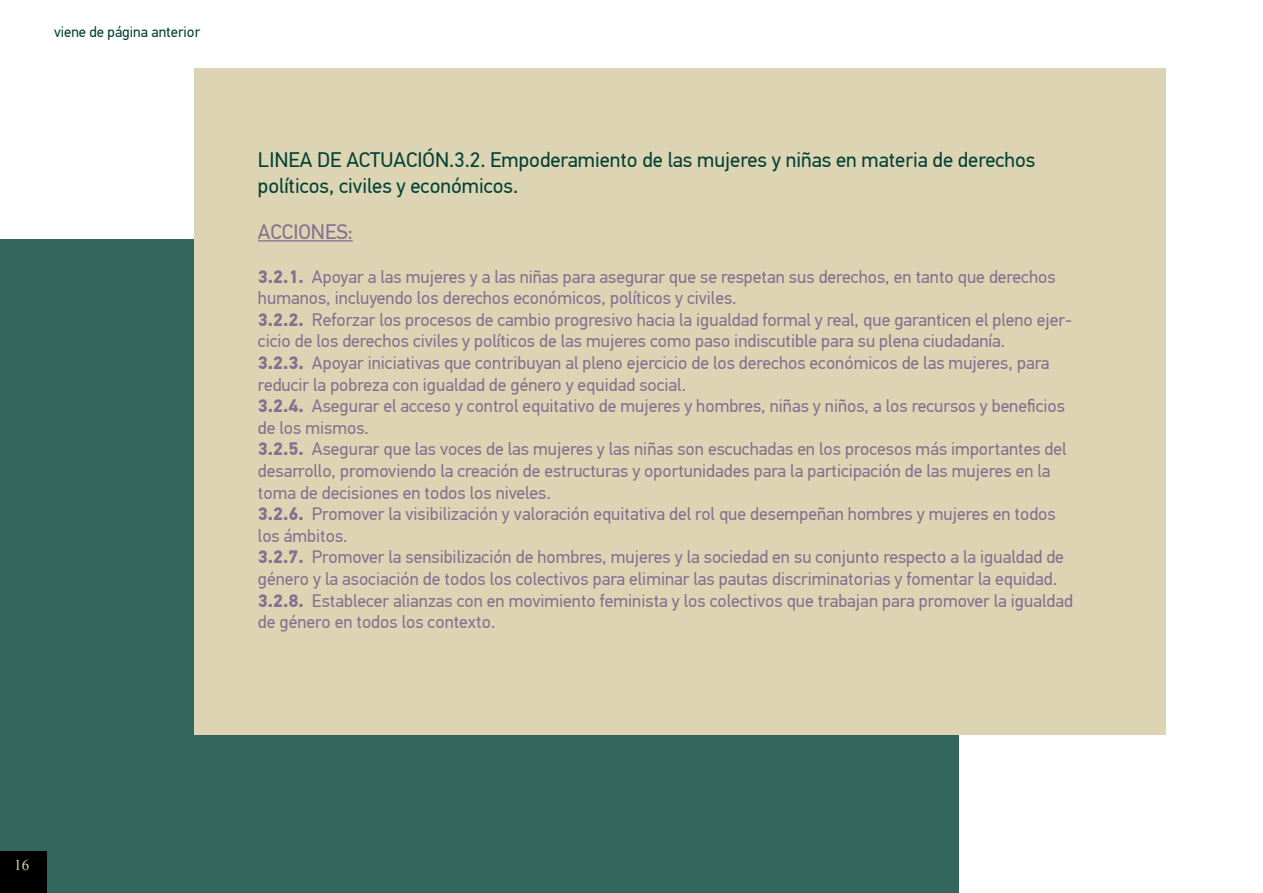
<style>
.page{position:relative;width:1263px;height:893px;background:#fff}
.page>*{position:absolute;margin:0;border:0;box-sizing:border-box;transform-origin:0 0}
.t1{font:21px/25.2px "PF Din Text Pro";color:#004034}
.t2{font:21px "PF Din Text Pro";color:#876e90}
.t3{font:18px/21.6px "PF Din Text Pro";color:#876e90}
.t4{font:15px "PF Din Text Pro";color:#004034}
.t5{font:15px "Times New Roman";color:#dcd4b2}
.s1{font-weight:700}
</style>
<div class="page">
<div style="left:0;top:240px;width:958px;height:653px;background:#33665c"></div>
<div style="left:194px;top:68px;width:971px;height:666px;background:#dcd4b2"></div>
<hr style="left:258px;top:240px;width:95px;height:2px;background:#876e90">
<div style="left:0;top:851px;width:46px;height:42px;background:#000"></div>
<p class="t4" style="left:54px;top:23px;width:148px">viene de página anterior</p>
<p class="t1" style="left:258px;top:148px;width:779px">LINEA DE ACTUACIÓN.3.2. Empoderamiento de las mujeres y niñas en materia de derechos políticos, civiles y económicos.</p>
<p class="t2" style="left:258px;top:220px;width:96px">ACCIONES:</p>
<p class="t3" style="left:258px;top:266px;width:816px"><span class="s1">3.2.1.</span> Apoyar a las mujeres y a las niñas para asegurar que se respetan sus derechos, en tanto que derechos humanos, incluyendo los derechos económicos, políticos y civiles.<br><span class="s1">3.2.2.</span> Reforzar los procesos de cambio progresivo hacia la igualdad formal y real, que garanticen el pleno ejer&shy;cicio de los derechos civiles y políticos de las mujeres como paso indiscutible para su plena ciudadanía.<br><span class="s1">3.2.3.</span> Apoyar iniciativas que contribuyan al pleno ejercicio de los derechos económicos de las mujeres, para reducir la pobreza con igualdad de género y equidad social.<br><span class="s1">3.2.4.</span> Asegurar el acceso y control equitativo de mujeres y hombres, niñas y niños, a los recursos y beneficios de los mismos.<br><span class="s1">3.2.5.</span> Asegurar que las voces de las mujeres y las niñas son escuchadas en los procesos más importantes del desarrollo, promoviendo la creación de estructuras y oportunidades para la participación de las mujeres en la toma de decisiones en todos los niveles.<br><span class="s1">3.2.6.</span> Promover la visibilización y valoración equitativa del rol que desempeñan hombres y mujeres en todos los ámbitos.<br><span class="s1">3.2.7.</span> Promover la sensibilización de hombres, mujeres y la sociedad en su conjunto respecto a la igualdad de género y la asociación de todos los colectivos para eliminar las pautas discriminatorias y fomentar la equidad.<br><span class="s1">3.2.8.</span> Establecer alianzas con en movimiento feminista y los colectivos que trabajan para promover la igualdad de género en todos los contexto.</p>
<p class="t5" style="left:14px;top:855px;width:16px">16</p>
</div>
